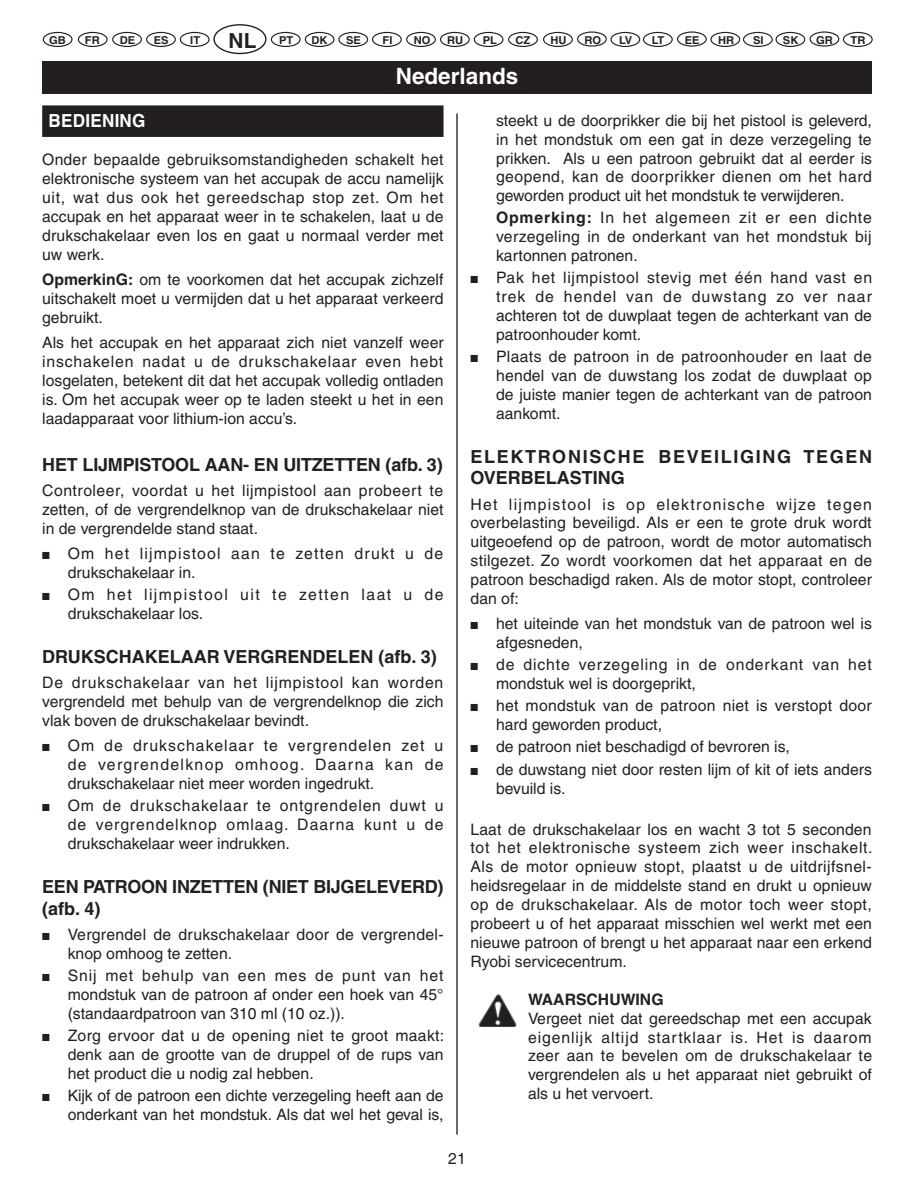
<style>
.page{position:relative;width:916px;height:1195px;background:#fff}
.page>*{position:absolute;margin:0;border:0;box-sizing:border-box;transform-origin:0 0}
.t1{font:700 22.5px "Helvetica";color:#fff}
.t2{font:700 20.93px "Helvetica";color:#231f20}
.t3{font:700 18px/21.6px "Helvetica";color:#231f20}
.t4{font:700 18px/21.6px "Helvetica";letter-spacing:.095em;color:#231f20}
.t5{font:700 18px "Helvetica";letter-spacing:.015em;color:#fff;scale:.95 1}
.t6{font:15.75px/18.9px "Helvetica";color:#231f20;text-align:justify}
.t7{font:15.75px/18.9px "Helvetica";letter-spacing:.055em;color:#231f20}
.t8{font:15.75px/18.9px "Helvetica";letter-spacing:.02em;color:#231f20}
.t9{font:15.75px/18.9px "Helvetica";letter-spacing:.075em;color:#231f20}
.t10{font:15.75px/18.9px "Helvetica";letter-spacing:.095em;color:#231f20}
.t11{font:700 15.75px "Helvetica";color:#231f20}
.t12{font:700 10.8px "Helvetica";color:#231f20}
.s1{font-weight:700}
</style>
<div class="page">
<hr style="left:456px;top:113px;width:1px;height:1021px;background:#231f20">
<div style="left:42px;top:61px;width:829px;height:33px;background:#231f20"></div>
<div style="left:213px;top:24px;width:53px;height:30px;border:1px solid #231f20;border-radius:50%"></div>
<div style="left:43px;top:32px;width:29px;height:15px;border:1px solid #231f20;border-radius:50%"></div>
<div style="left:271px;top:32px;width:29px;height:15px;border:1px solid #231f20;border-radius:50%"></div>
<div style="left:305px;top:32px;width:29px;height:15px;border:1px solid #231f20;border-radius:50%"></div>
<div style="left:338px;top:32px;width:30px;height:15px;border:1px solid #231f20;border-radius:50%"></div>
<div style="left:372px;top:32px;width:29px;height:15px;border:1px solid #231f20;border-radius:50%"></div>
<div style="left:406px;top:32px;width:30px;height:15px;border:1px solid #231f20;border-radius:50%"></div>
<div style="left:440px;top:32px;width:29px;height:15px;border:1px solid #231f20;border-radius:50%"></div>
<div style="left:473px;top:32px;width:30px;height:15px;border:1px solid #231f20;border-radius:50%"></div>
<div style="left:508px;top:32px;width:30px;height:15px;border:1px solid #231f20;border-radius:50%"></div>
<div style="left:543px;top:32px;width:29px;height:15px;border:1px solid #231f20;border-radius:50%"></div>
<div style="left:610px;top:32px;width:30px;height:15px;border:1px solid #231f20;border-radius:50%"></div>
<div style="left:577px;top:31px;width:29px;height:16px;border:1px solid #231f20;border-radius:50%"></div>
<div style="left:642px;top:32px;width:30px;height:15px;border:1px solid #231f20;border-radius:50%"></div>
<div style="left:710px;top:32px;width:30px;height:15px;border:1px solid #231f20;border-radius:50%"></div>
<svg style="left:677px;top:32px;width:29px;height:14px"></svg>
<div style="left:676px;top:31px;width:30px;height:16px;border:1px solid #231f20;border-radius:50%"></div>
<div style="left:742px;top:32px;width:30px;height:15px;border:1px solid #231f20;border-radius:50%"></div>
<div style="left:775px;top:32px;width:30px;height:15px;border:1px solid #231f20;border-radius:50%"></div>
<div style="left:842px;top:32px;width:30px;height:15px;border:1px solid #231f20;border-radius:50%"></div>
<div style="left:809px;top:31px;width:30px;height:16px;border:1px solid #231f20;border-radius:50%"></div>
<div style="left:78px;top:32px;width:30px;height:15px;border:1px solid #231f20;border-radius:50%"></div>
<div style="left:112px;top:32px;width:30px;height:15px;border:1px solid #231f20;border-radius:50%"></div>
<div style="left:146px;top:32px;width:30px;height:15px;border:1px solid #231f20;border-radius:50%"></div>
<div style="left:180px;top:32px;width:29px;height:15px;border:1px solid #231f20;border-radius:50%"></div>
<div style="left:42px;top:105px;width:401px;height:32px;background:#231f20"></div>
<img style="left:478px;top:994px;width:38px;height:32px">
<p class="t12" style="left:49px;top:36px;width:18px">GB</p>
<p class="t12" style="left:85px;top:36px;width:16px">FR</p>
<p class="t12" style="left:120px;top:36px;width:17px">DE</p>
<p class="t12" style="left:154px;top:36px;width:16px">ES</p>
<p class="t12" style="left:190px;top:36px;width:11px">IT</p>
<h2 class="t2" style="left:228px;top:33px;width:66px">NL <sup>PT</sup></h2>
<p class="t12" style="left:311px;top:36px;width:18px">DK</p>
<p class="t12" style="left:346px;top:36px;width:16px">SE</p>
<p class="t12" style="left:382px;top:36px;width:11px">FI</p>
<p class="t12" style="left:414px;top:36px;width:18px">NO</p>
<p class="t12" style="left:447px;top:36px;width:17px">RU</p>
<p class="t12" style="left:482px;top:36px;width:16px">PL</p>
<p class="t12" style="left:515px;top:36px;width:16px">CZ</p>
<p class="t12" style="left:550px;top:36px;width:18px">HU</p>
<p class="t12" style="left:584px;top:36px;width:18px">RO</p>
<p class="t12" style="left:619px;top:36px;width:15px">LV</p>
<p class="t12" style="left:651px;top:36px;width:14px">LT</p>
<p class="t12" style="left:684px;top:36px;width:16px">EE</p>
<p class="t12" style="left:717px;top:36px;width:18px">HR</p>
<p class="t12" style="left:753px;top:36px;width:12px">SI</p>
<p class="t12" style="left:782px;top:36px;width:17px">SK</p>
<p class="t12" style="left:816px;top:36px;width:18px">GR</p>
<p class="t12" style="left:850px;top:36px;width:16px">TR</p>
<h1 class="t1" style="left:395px;top:68px;width:124px">Nederlands</h1>
<p class="t5" style="left:49px;top:114px;width:104px">BEDIENING</p>
<p class="t6" style="left:42px;top:152px;width:403px">Onder bepaalde gebruiksomstandigheden schakelt het elektronische systeem van het accupak de accu namelijk uit, wat dus ook het gereedschap stop zet. Om het accupak en het apparaat weer in te schakelen, laat u de drukschakelaar even los en gaat u normaal verder met uw werk.</p>
<p class="t6" style="left:42px;top:272px;width:403px"><span class="s1">OpmerkinG:</span> om te voorkomen dat het accupak zichzelf uitschakelt moet u vermijden dat u het apparaat verkeerd gebruikt.</p>
<p class="t6" style="left:42px;top:335px;width:403px">Als het accupak en het apparaat zich niet vanzelf weer inschakelen nadat u de drukschakelaar even hebt losgelaten, betekent dit dat het accupak volledig ontladen is. Om het accupak weer op te laden steekt u het in een laadapparaat voor lithium-ion accu’s.</p>
<p class="t3" style="left:42px;top:455px;width:402px">HET LIJMPISTOOL AAN- EN UITZETTEN (afb. 3)</p>
<p class="t6" style="left:42px;top:482px;width:403px">Controleer, voordat u het lijmpistool aan probeert te zetten, of de vergrendelknop van de drukschakelaar niet in de vergrendelde stand staat.</p>
<p class="t9" style="left:68px;top:546px;width:377px;text-indent:-26px">■ Om het lijmpistool aan te zetten drukt u de drukschakelaar in.</p>
<p class="t10" style="left:68px;top:587px;width:377px;text-indent:-26px">■ Om het lijmpistool uit te zetten laat u de drukschakelaar los.</p>
<p class="t3" style="left:42px;top:647px;width:396px">DRUKSCHAKELAAR VERGRENDELEN (afb. 3)</p>
<p class="t6" style="left:42px;top:674px;width:403px">De drukschakelaar van het lijmpistool kan worden vergrendeld met behulp van de vergrendelknop die zich vlak boven de drukschakelaar bevindt.</p>
<p class="t6" style="left:68px;top:737px;width:377px;text-indent:-26px">■ Om de drukschakelaar te vergrendelen zet u de vergrendelknop omhoog. Daarna kan de drukschakelaar niet meer worden ingedrukt.</p>
<p class="t6" style="left:68px;top:797px;width:377px;text-indent:-26px">■ Om de drukschakelaar te ontgrendelen duwt u de vergrendelknop omlaag. Daarna kunt u de drukschakelaar weer indrukken.</p>
<p class="t3" style="left:42px;top:877px;width:403px">EEN PATROON INZETTEN (NIET BIJGELEVERD) (afb. 4)</p>
<p class="t8" style="left:68px;top:926px;width:377px;text-indent:-26px">■ Vergrendel de drukschakelaar door de vergrendel&shy;knop omhoog te zetten.</p>
<p class="t6" style="left:68px;top:967px;width:377px;text-indent:-26px">■ Snij met behulp van een mes de punt van het mondstuk van de patroon af onder een hoek van 45° (standaardpatroon van 310 ml (10 oz.)).</p>
<p class="t6" style="left:68px;top:1027px;width:378px;text-indent:-26px">■ Zorg ervoor dat u de opening niet te groot maakt: denk aan de grootte van de druppel of de rups van het product die u nodig zal hebben.</p>
<p class="t6" style="left:42px;top:1086px;width:403px;text-align:right">■ Kijk of de patroon een dichte verzegeling heeft aan de onderkant van het mondstuk. Als dat wel het geval is,</p>
<p class="t6" style="left:496px;top:112px;width:377px">steekt u de doorprikker die bij het pistool is geleverd, in het mondstuk om een gat in deze verzegeling te prikken. Als u een patroon gebruikt dat al eerder is geopend, kan de doorprikker dienen om het hard geworden product uit het mondstuk te verwijderen.</p>
<p class="t6" style="left:496px;top:210px;width:377px"><span class="s1">Opmerking:</span> In het algemeen zit er een dichte verzegeling in de onderkant van het mondstuk bij kartonnen patronen.</p>
<p class="t6" style="left:496px;top:270px;width:377px;text-indent:-26px">■ Pak het lijmpistool stevig met één hand vast en trek de hendel van de duwstang zo ver naar achteren tot de duwplaat tegen de achterkant van de patroonhouder komt.</p>
<p class="t6" style="left:496px;top:348px;width:377px;text-indent:-26px">■ Plaats de patroon in de patroonhouder en laat de hendel van de duwstang los zodat de duwplaat op de juiste manier tegen de achterkant van de patroon aankomt.</p>
<p class="t4" style="left:470px;top:447px;width:403px">ELEKTRONISCHE BEVEILIGING TEGEN<br>OVERBELASTING</p>
<p class="t6" style="left:470px;top:496px;width:403px">Het lijmpistool is op elektronische wijze tegen overbelasting beveiligd. Als er een te grote druk wordt uitgeoefend op de patroon, wordt de motor automatisch stilgezet. Zo wordt voorkomen dat het apparaat en de patroon beschadigd raken. Als de motor stopt, controleer dan of:</p>
<p class="t6" style="left:496px;top:616px;width:377px;text-indent:-26px">■ het uiteinde van het mondstuk van de patroon wel is afgesneden,</p>
<p class="t7" style="left:496px;top:657px;width:377px;text-indent:-26px">■ de dichte verzegeling in de onderkant van het mondstuk wel is doorgeprikt,</p>
<p class="t6" style="left:496px;top:698px;width:377px;text-indent:-26px">■ het mondstuk van de patroon niet is verstopt door hard geworden product,</p>
<p class="t6" style="left:470px;top:739px;width:320px">■ de patroon niet beschadigd of bevroren is,</p>
<p class="t6" style="left:496px;top:761px;width:377px;text-indent:-26px">■ de duwstang niet door resten lijm of kit of iets anders bevuild is.</p>
<p class="t6" style="left:470px;top:820px;width:403px">Laat de drukschakelaar los en wacht 3 tot 5 seconden tot het elektronische systeem zich weer inschakelt.<br>Als de motor opnieuw stopt, plaatst u de uitdrijfsnel&shy;heidsregelaar in de middelste stand en drukt u opnieuw op de drukschakelaar. Als de motor toch weer stopt, probeert u of het apparaat misschien wel werkt met een nieuwe patroon of brengt u het apparaat naar een erkend Ryobi servicecentrum.</p>
<p class="t11" style="left:528px;top:993px;width:137px">WAARSCHUWING</p>
<p class="t6" style="left:528px;top:1009px;width:345px">Vergeet niet dat gereedschap met een accupak eigenlijk altijd startklaar is. Het is daarom zeer aan te bevelen om de drukschakelaar te vergrendelen als u het apparaat niet gebruikt of als u het vervoert.</p>
<p class="t6" style="left:448px;top:1150px;width:19px">21</p>
</div>
